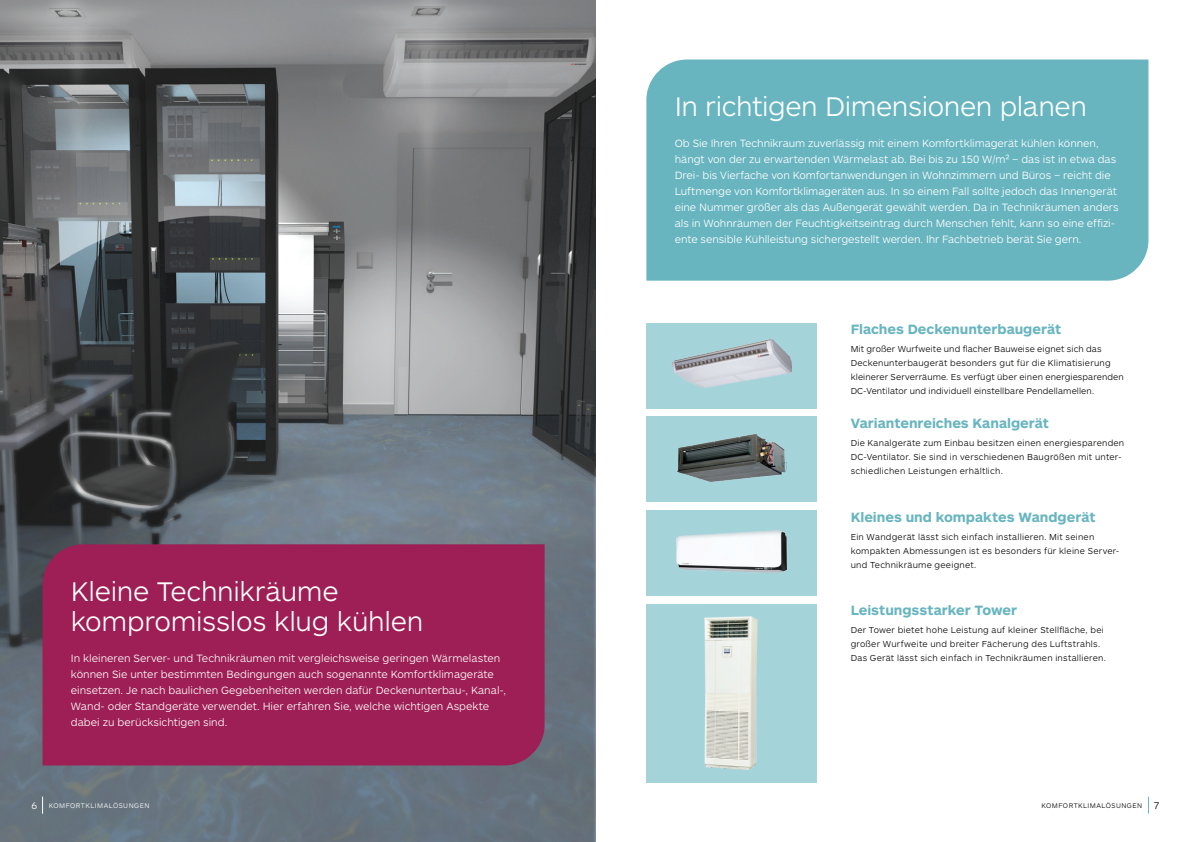
<style>
.page{position:relative;width:1191px;height:842px;background:#fff}
.page>*{position:absolute;margin:0;border:0;box-sizing:border-box;transform-origin:0 0}
.t1{font:300 28px/30px "ARS Maquette Pro";letter-spacing:-.015em;color:#fff}
.t2{font:700 14px "ARS Maquette Pro";color:#68b5c0}
.t3{font:300 11px/16px "ARS Maquette Pro";letter-spacing:-.005em;color:#fff}
.t4{font:300 9px/14px "ARS Maquette Pro";letter-spacing:.02em;color:#040503}
.t5{font:300 7px "ARS Maquette Pro";letter-spacing:.065em;color:#fff}
.t6{font:300 7px "ARS Maquette Pro";letter-spacing:.065em;color:#040503}
.s1{font-size:10px}
</style>
<div class="page">
<img style="left:0;top:0;width:595px;height:842px">
<svg style="left:1148px;top:797px;width:1px;height:17px"></svg>
<svg style="left:42px;top:797px;width:1px;height:17px"></svg>
<div style="left:646px;top:60px;width:502px;height:221px;background:#68b5c0"></div>
<div style="left:43px;top:544px;width:501px;height:221px;background:#9d1f55"></div>
<div style="left:646px;top:323px;width:170px;height:85px;background:#a5d3da"></div>
<img style="left:672px;top:338px;width:119px;height:50px">
<div style="left:646px;top:417px;width:170px;height:85px;background:#a5d3da"></div>
<img style="left:677px;top:434px;width:110px;height:48px">
<div style="left:646px;top:510px;width:170px;height:85px;background:#a5d3da"></div>
<img style="left:676px;top:530px;width:111px;height:43px">
<div style="left:646px;top:604px;width:170px;height:178px;background:#a5d3da"></div>
<img style="left:704px;top:617px;width:54px;height:153px">
<h1 class="t1" style="left:71px;top:575px;width:354px">Kleine Technikräume kompromisslos klug kühlen</h1>
<p class="t3" style="left:71px;top:649px;width:437px">In kleineren Server- und Technikräumen mit vergleichsweise geringen Wärmelasten können Sie unter bestimmten Bedingungen auch sogenannte Komfortklimageräte einsetzen. Je nach baulichen Gegebenheiten werden dafür Deckenunterbau-, Kanal-, Wand- oder Standgeräte verwendet. Hier erfahren Sie, welche wichtigen Aspekte dabei zu berücksichtigen sind.</p>
<h1 class="t1" style="left:675px;top:90px;width:414px">In richtigen Dimensionen planen</h1>
<p class="t3" style="left:675px;top:135px;width:445px">Ob Sie Ihren Technikraum zuverlässig mit einem Komfortklimagerät kühlen können, hängt von der zu erwartenden Wärmelast ab. Bei bis zu 150 W/m² – das ist in etwa das Drei- bis Vierfache von Komfortanwendungen in Wohnzimmern und Büros – reicht die Luftmenge von Komfortklimageräten aus. In so einem Fall sollte jedoch das Innengerät eine Nummer größer als das Außengerät gewählt werden. Da in Technikräumen anders als in Wohnräumen der Feuchtigkeitseintrag durch Menschen fehlt, kann so eine effizi&shy;ente sensible Kühlleistung sichergestellt werden. Ihr Fachbetrieb berät Sie gern.</p>
<p class="t2" style="left:850px;top:320px;width:212px">Flaches Deckenunterbaugerät</p>
<p class="t4" style="left:850px;top:342px;width:275px">Mit großer Wurfweite und flacher Bauweise eignet sich das Deckenunterbaugerät besonders gut für die Klimatisierung kleinerer Serverräume. Es verfügt über einen energiesparenden DC-Ventilator und individuell einstellbare Pendellamellen.</p>
<p class="t2" style="left:850px;top:414px;width:200px">Variantenreiches Kanalgerät</p>
<p class="t4" style="left:850px;top:435px;width:275px">Die Kanalgeräte zum Einbau besitzen einen energiesparenden<br>DC-Ventilator. Sie sind in verschiedenen Baugrößen mit unter&shy;schiedlichen Leistungen erhältlich.</p>
<p class="t2" style="left:850px;top:507px;width:246px">Kleines und kompaktes Wandgerät</p>
<p class="t4" style="left:850px;top:529px;width:270px">Ein Wandgerät lässt sich einfach installieren. Mit seinen kompakten Abmessungen ist es besonders für kleine Server&shy;und Technikräume geeignet.</p>
<p class="t2" style="left:850px;top:601px;width:168px">Leistungsstarker Tower</p>
<p class="t4" style="left:850px;top:622px;width:257px">Der Tower bietet hohe Leistung auf kleiner Stellfläche, bei großer Wurfweite und breiter Fächerung des Luftstrahls.<br>Das Gerät lässt sich einfach in Technikräumen installieren.</p>
<p class="t5" style="left:31px;top:801px;width:120px"><span class="s1">6</span> KOMFORTKLIMALÖSUNGEN</p>
<p class="t6" style="left:1041px;top:801px;width:120px">KOMFORTKLIMALÖSUNGEN <span class="s1">7</span></p>
</div>
